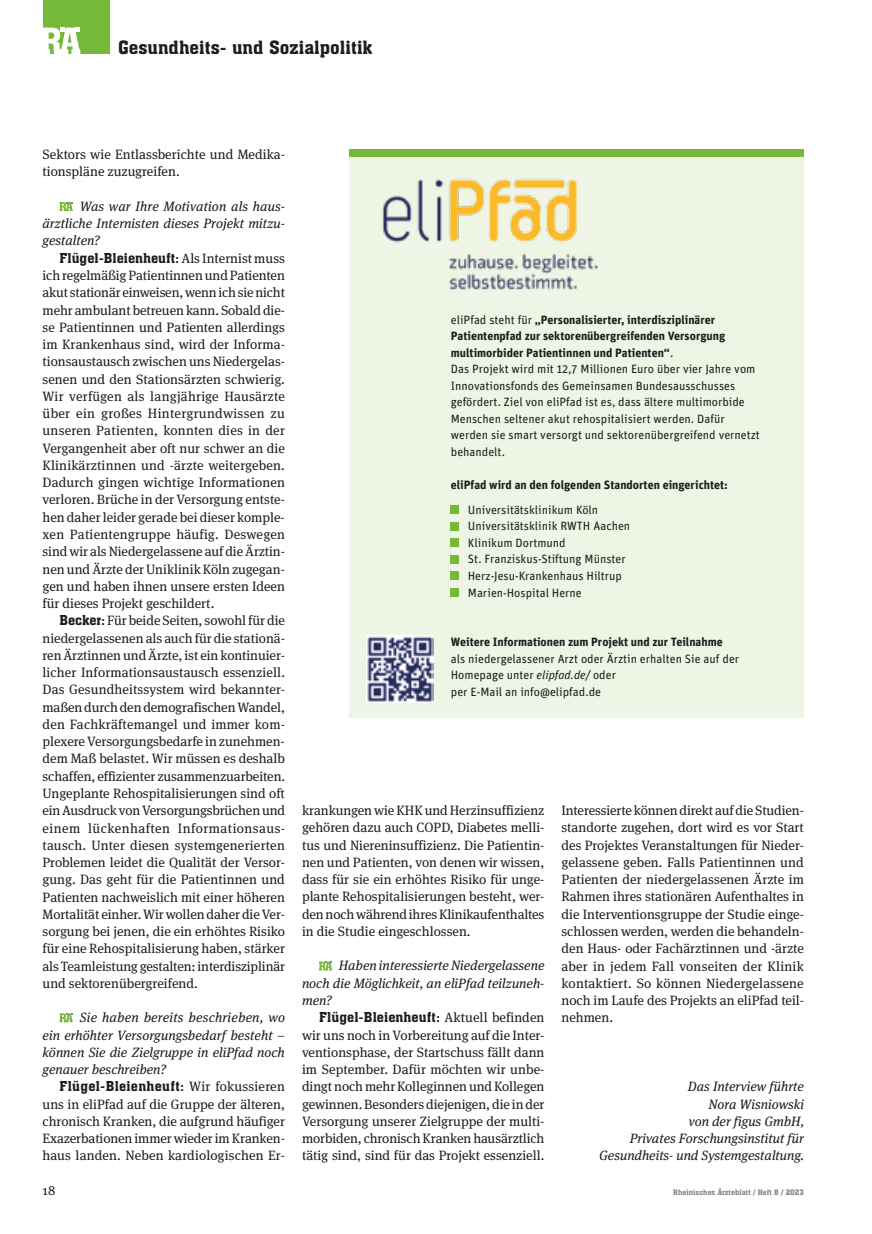
<style>
.page{position:relative;width:872px;height:1234px;background:#fff}
.page>*{position:absolute;margin:0;border:0;box-sizing:border-box;transform-origin:0 0}
.t1{font:18px "Aachen BT";color:#1d1d1b}
.t2{font:13.5px/17.2px "Meta Serif Pro";color:#1d1d1b;text-align:justify}
.t3{font:italic 13.5px/17.2px "Meta Serif Pro";color:#1d1d1b;text-align:justify}
.t4{font:13.5px "Aachen BT";letter-spacing:.005em;color:#1d1d1b}
.t5{font:12px/16.5px "Unit Pro";color:#1d1d1b}
.t6{font:700 12px "Unit Pro";color:#1d1d1b}
.t7{font:7.5px "Aachen BT";color:#878787}
.s1{font-family:"Meta Serif Pro"}
.s2{font-family:"Aachen BT"}
.s3{font-weight:700}
.s4{font-style:italic}
</style>
<div class="page">
<div style="left:43px;top:0;width:66px;height:54px;background:#76b837"></div>
<svg style="left:43px;top:28px;width:37px;height:26px"></svg>
<svg style="left:60px;top:202px;width:13px;height:9px"></svg>
<svg style="left:60px;top:1013px;width:13px;height:9px"></svg>
<svg style="left:319px;top:961px;width:13px;height:9px"></svg>
<div style="left:350px;top:149px;width:454px;height:8px;background:#76b837"></div>
<div style="left:350px;top:157px;width:454px;height:561px;background:#eef5e5"></div>
<div style="left:451px;top:505px;width:8px;height:9px;background:#76b837"></div>
<div style="left:451px;top:522px;width:8px;height:8px;background:#76b837"></div>
<div style="left:451px;top:538px;width:8px;height:9px;background:#76b837"></div>
<div style="left:451px;top:555px;width:8px;height:8px;background:#76b837"></div>
<div style="left:451px;top:571px;width:8px;height:9px;background:#76b837"></div>
<div style="left:451px;top:588px;width:8px;height:8px;background:#76b837"></div>
<img style="left:367px;top:635px;width:67px;height:66px">
<img style="left:383px;top:179px;width:215px;height:111px">
<h1 class="t1" style="left:118px;top:36px;width:256px">Gesundheits- und Sozialpolitik</h1>
<p class="t2" style="left:43px;top:145px;width:244px">Sektors wie Entlassberichte und Medika&shy;tionspläne zuzugreifen.</p>
<p class="t3" style="left:43px;top:197px;width:244px;text-indent:37px">Was war Ihre Motivation als haus&shy;ärztliche Internisten dieses Projekt mitzu&shy;gestalten?</p>
<p class="t4" style="left:60px;top:249px;width:227px">Flügel-Bleienheuft: <span class="s1">Als Internist muss</span></p>
<p class="t2" style="left:43px;top:266px;width:244px">ich regelmäßig Patientinnen und Patienten akut stationär einweisen, wenn ich sie nicht mehr ambulant betreuen kann. Sobald die&shy;se Patientinnen und Patienten allerdings im Krankenhaus sind, wird der Informa&shy;tionsaustausch zwischen uns Niedergelas&shy;senen und den Stationsärzten schwierig.<br>Wir verfügen als langjährige Hausärzte über ein großes Hintergrundwissen zu unseren Patienten, konnten dies in der Vergangenheit aber oft nur schwer an die Klinikärztinnen und -ärzte weitergeben.<br>Dadurch gingen wichtige Informationen verloren. Brüche in der Versorgung entste&shy;hen daher leider gerade bei dieser komple&shy;xen Patientengruppe häufig. Deswegen sind wir als Niedergelassene auf die Ärztin&shy;nen und Ärzte der Uniklinik Köln zugegan&shy;gen und haben ihnen unsere ersten Ideen für dieses Projekt geschildert.</p>
<p class="t2" style="left:43px;top:611px;width:244px;text-indent:17px"><span class="s2">Becker:</span> Für beide Seiten, sowohl für die niedergelassenen als auch für die stationä&shy;ren Ärztinnen und Ärzte, ist ein kontinuier&shy;licher Informationsaustausch essenziell.<br>Das Gesundheitssystem wird bekannter&shy;maßen durch den demografischen Wandel, den Fachkräftemangel und immer kom&shy;plexere Versorgungsbedarfe in zunehmen&shy;dem Maß belastet. Wir müssen es deshalb schaffen, effizienter zusammenzuarbeiten.<br>Ungeplante Rehospitalisierungen sind oft ein Ausdruck von Versorgungsbrüchen und einem lückenhaften Informationsaus&shy;tausch. Unter diesen systemgenerierten Problemen leidet die Qualität der Versor&shy;gung. Das geht für die Patientinnen und Patienten nachweislich mit einer höheren Mortalität einher. Wir wollen daher die Ver&shy;sorgung bei jenen, die ein erhöhtes Risiko für eine Rehospitalisierung haben, stärker als Teamleistung gestalten: interdisziplinär und sektorenübergreifend.</p>
<p class="t3" style="left:43px;top:1008px;width:244px;text-indent:37px">Sie haben bereits beschrieben, wo ein erhöhter Versorgungsbedarf besteht – können Sie die Zielgruppe in eliPfad noch genauer beschreiben?</p>
<p class="t4" style="left:60px;top:1077px;width:227px">Flügel-Bleienheuft: <span class="s1">Wir fokussieren</span></p>
<p class="t2" style="left:43px;top:1094px;width:244px">uns in eliPfad auf die Gruppe der älteren, chronisch Kranken, die aufgrund häufiger Exazerbationen immer wieder im Kranken&shy;haus landen. Neben kardiologischen Er-</p>
<p class="t5" style="left:451px;top:311px;width:310px">eliPfad steht für <span class="s3">„Personalisierter, interdisziplinärer Patientenpfad zur sektorenübergreifenden Versorgung multimorbider Patientinnen und Patienten“</span>.<br>Das Projekt wird mit 12,7 Millionen Euro über vier Jahre vom Innovationsfonds des Gemeinsamen Bundesausschusses gefördert. Ziel von eliPfad ist es, dass ältere multimorbide Menschen seltener akut rehospitalisiert werden. Dafür werden sie smart versorgt und sektorenübergreifend vernetzt behandelt.</p>
<p class="t6" style="left:451px;top:476px;width:279px">eliPfad wird an den folgenden Standorten eingerichtet:</p>
<p class="t5" style="left:468px;top:501px;width:164px">Universitätsklinikum Köln<br>Universitätsklinik RWTH Aachen<br>Klinikum Dortmund<br>St. Franziskus-Stiftung Münster<br>Herz-Jesu-Krankenhaus Hiltrup<br>Marien-Hospital Herne</p>
<p class="t6" style="left:451px;top:633px;width:273px">Weitere Informationen zum Projekt und zur Teilnahme</p>
<p class="t5" style="left:451px;top:649px;width:290px">als niedergelassener Arzt oder Ärztin erhalten Sie auf der<br>Homepage unter <span class="s4">elipfad.de/</span> oder<br>per E-Mail an info@elipfad.de</p>
<p class="t2" style="left:302px;top:801px;width:244px">krankungen wie KHK und Herzinsuffizienz gehören dazu auch COPD, Diabetes melli&shy;tus und Niereninsuffizienz. Die Patientin&shy;nen und Patienten, von denen wir wissen, dass für sie ein erhöhtes Risiko für unge&shy;plante Rehospitalisierungen besteht, wer&shy;den noch während ihres Klinikaufenthaltes in die Studie eingeschlossen.</p>
<p class="t3" style="left:302px;top:956px;width:244px;text-indent:37px">Haben interessierte Niedergelassene noch die Möglichkeit, an eliPfad teilzuneh&shy;men?</p>
<p class="t4" style="left:319px;top:1008px;width:227px">Flügel-Bleienheuft: <span class="s1">Aktuell befinden</span></p>
<p class="t2" style="left:302px;top:1025px;width:244px">wir uns noch in Vorbereitung auf die Inter&shy;ventionsphase, der Startschuss fällt dann im September. Dafür möchten wir unbe&shy;dingt noch mehr Kolleginnen und Kollegen gewinnen. Besonders diejenigen, die in der Versorgung unserer Zielgruppe der multi&shy;morbiden, chronisch Kranken hausärztlich tätig sind, sind für das Projekt essenziell.</p>
<p class="t2" style="left:561px;top:801px;width:244px">Interessierte können direkt auf die Studien&shy;standorte zugehen, dort wird es vor Start des Projektes Veranstaltungen für Nieder&shy;gelassene geben. Falls Patientinnen und Patienten der niedergelassenen Ärzte im Rahmen ihres stationären Aufenthaltes in die Interventionsgruppe der Studie einge&shy;schlossen werden, werden die behandeln&shy;den Haus- oder Fachärztinnen und -ärzte aber in jedem Fall vonseiten der Klinik kontaktiert. So können Niedergelassene noch im Laufe des Projekts an eliPfad teil&shy;nehmen.</p>
<p class="t3" style="left:599px;top:1077px;width:206px;text-align:right">Das Interview führte<br>Nora Wisniowski<br>von der figus GmbH,<br>Privates Forschungsinstitut für<br>Gesundheits- und Systemgestaltung.</p>
<p class="t2" style="left:43px;top:1180px;width:14px">18</p>
<p class="t7" style="left:673px;top:1187px;width:132px">Rheinisches Ärzteblatt / Heft 8 / 2023</p>
</div>
